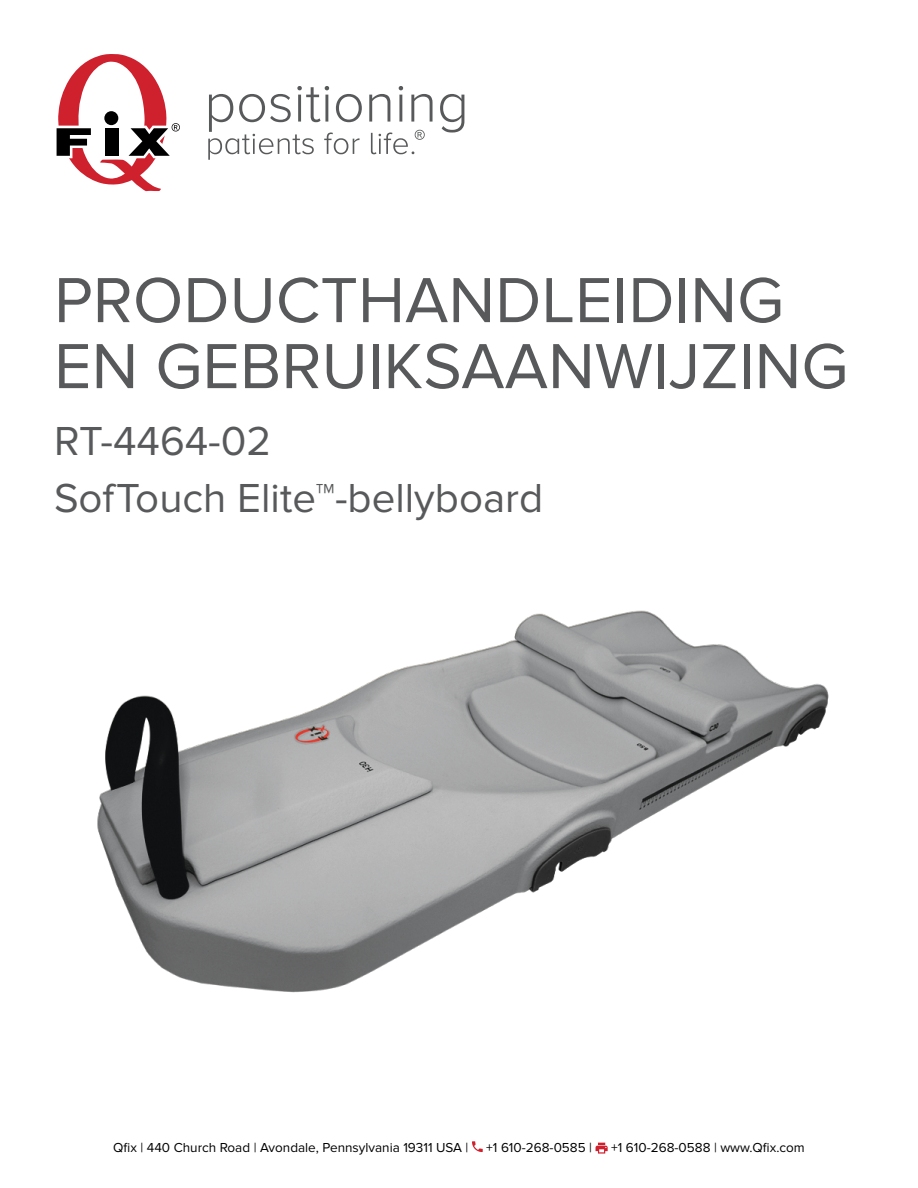
<style>
.page{position:relative;width:918px;height:1188px;background:#fff}
.page>*{position:absolute;margin:0;border:0;box-sizing:border-box;transform-origin:0 0}
.t1{font:66px/66px "Proxima Nova";color:#58595b}
.t2{font:42px/56.4px "Proxima Nova";color:#58595b}
.t3{font:13.5px "Proxima Nova";color:#000}
</style>
<div class="page">
<img style="left:97px;top:610px;width:732px;height:383px">
<svg style="left:472px;top:1141px;width:11px;height:11px"></svg>
<svg style="left:596px;top:1143px;width:12px;height:11px"></svg>
<svg style="left:369px;top:94px;width:21px;height:28px"></svg>
<svg style="left:399px;top:86px;width:4px;height:36px"></svg>
<svg style="left:411px;top:94px;width:22px;height:28px"></svg>
<svg style="left:440px;top:94px;width:24px;height:39px"></svg>
<svg style="left:208px;top:86px;width:154px;height:74px"></svg>
<svg style="left:56px;top:54px;width:124px;height:137px"></svg>
<svg style="left:371px;top:130px;width:54px;height:24px"></svg>
<h1 class="t1" style="left:54px;top:268px;width:796px">PRODUCTHANDLEIDING<br>EN GEBRUIKSAANWIJZING</h1>
<h2 class="t2" style="left:54px;top:414px;width:491px">RT-4464-02<br>SofTouch Elite™-bellyboard</h2>
<p class="t3" style="left:113px;top:1140px;width:357px">Qfix | 440 Church Road | Avondale, Pennsylvania 19311 USA |</p>
<p class="t3" style="left:486px;top:1140px;width:107px">+1 610-268-0585 |</p>
<p class="t3" style="left:611px;top:1140px;width:195px">+1 610-268-0588 | www.Qfix.com</p>
</div>
